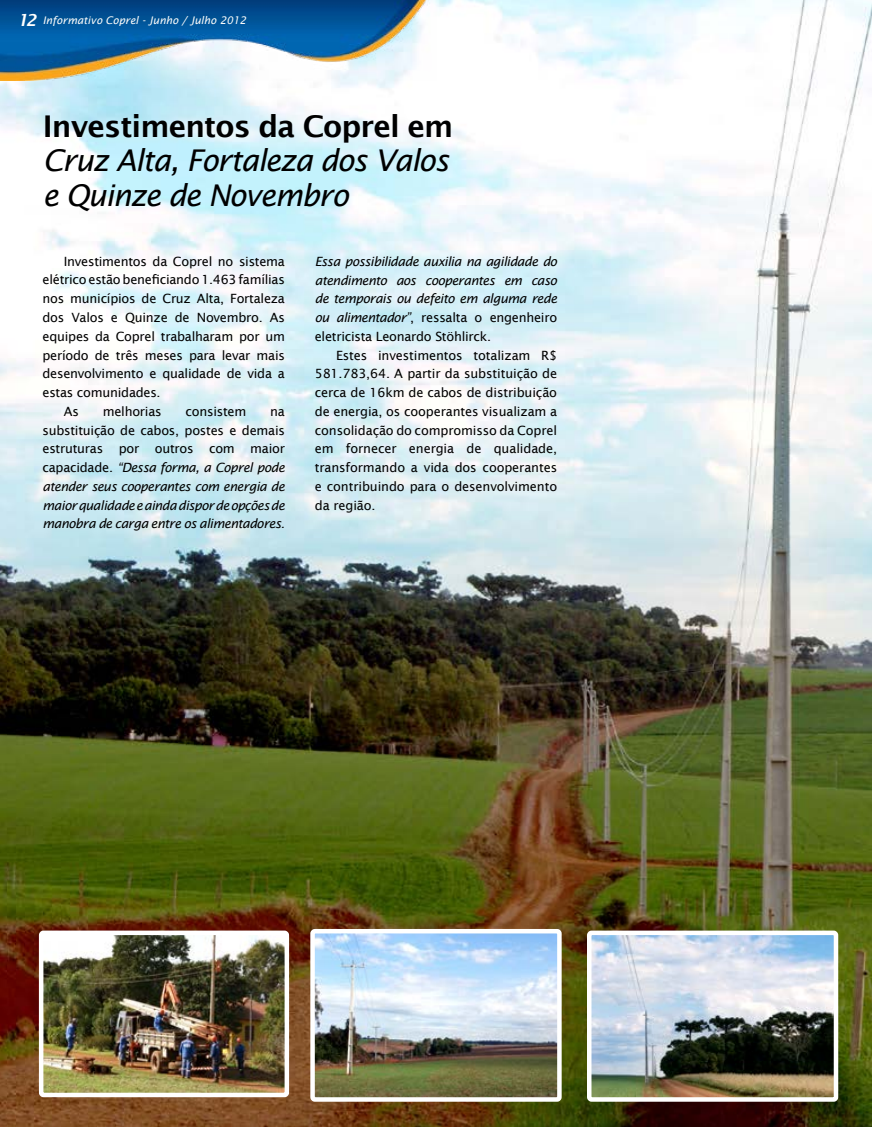
<style>
.page{position:relative;width:872px;height:1127px;background:#fff}
.page>*{position:absolute;margin:0;border:0;box-sizing:border-box;transform-origin:0 0}
.t1{font:italic 30px/34.5px "Lucida Sans";letter-spacing:-.04em;color:#000}
.t2{font:600 30px "Lucida Sans";letter-spacing:-.03em;color:#000}
.t3{font:12.75px/18.8px "Lucida Sans";letter-spacing:-.02em;color:#000;text-align:justify}
.t4{font:italic 12.75px/18.8px "Lucida Sans";letter-spacing:-.04em;color:#000;text-align:justify}
.t5{font:italic 10.5px "Lucida Sans";color:#fcfcfc}
.s1{font-weight:600;font-size:16.5px;color:#fff}
.s2{font-style:normal}
</style>
<div class="page">
<img style="left:0;top:0;width:872px;height:1127px">
<img style="left:0;top:0;width:437px;height:81px">
<img style="left:315px;top:934px;width:241px;height:163px">
<div style="left:310px;top:929px;width:251px;height:173px;border:4px solid #fff;border-radius:2px"></div>
<img style="left:44px;top:935px;width:240px;height:157px">
<div style="left:39px;top:930px;width:250px;height:167px;border:4px solid #fff;border-radius:2px"></div>
<img style="left:592px;top:935px;width:241px;height:162px">
<div style="left:587px;top:930px;width:251px;height:172px;border:4px solid #fff;border-radius:2px"></div>
<p class="t5" style="left:18px;top:14px;width:230px"><span class="s1">12</span> Informativo Coprel - Junho / Julho 2012</p>
<h1 class="t2" style="left:43px;top:109px;width:412px">Investimentos da Coprel em</h1>
<h1 class="t1" style="left:43px;top:143px;width:408px">Cruz Alta, Fortaleza dos Valos e Quinze de Novembro</h1>
<p class="t3" style="left:64px;top:252px;width:223px">Investimentos da Coprel no sistema</p>
<p class="t3" style="left:43px;top:270px;width:244px">elétrico estão beneficiando 1.463 famílias</p>
<p class="t3" style="left:43px;top:289px;width:244px">nos municípios de Cruz Alta, Fortaleza</p>
<p class="t3" style="left:43px;top:308px;width:244px">dos Valos e Quinze de Novembro. As</p>
<p class="t3" style="left:43px;top:327px;width:244px">equipes da Coprel trabalharam por um</p>
<p class="t3" style="left:43px;top:345px;width:244px">período de três meses para levar mais</p>
<p class="t3" style="left:43px;top:364px;width:244px">desenvolvimento e qualidade de vida a</p>
<p class="t3" style="left:43px;top:383px;width:120px">estas comunidades.</p>
<p class="t3" style="left:64px;top:402px;width:17px">As</p>
<p class="t3" style="left:103px;top:402px;width:60px">melhorias</p>
<p class="t3" style="left:186px;top:402px;width:62px">consistem</p>
<p class="t4" style="left:43px;top:402px;width:244px;text-indent:228px"><span class="s2">na substituição de cabos, postes e demais estruturas por outros com maior capacidade.</span> “Dessa forma, a Coprel pode atender seus cooperantes com energia de maior qualidade e ainda dispor de opções de manobra de carga entre os alimentadores.</p>
<p class="t4" style="left:315px;top:252px;width:244px">Essa possibilidade auxilia na agilidade do atendimento aos cooperantes em caso de temporais ou defeito em alguma rede ou alimentador”<span class="s2">, ressalta o engenheiro eletricista Leonardo Stöhlirck.</span></p>
<p class="t3" style="left:315px;top:346px;width:244px;text-indent:21px">Estes investimentos totalizam R$ 581.783,64. A partir da substituição de cerca de 16km de cabos de distribuição de energia, os cooperantes visualizam a consolidação do compromisso da Coprel em fornecer energia de qualidade, transformando a vida dos cooperantes e contribuindo para o desenvolvimento da região.</p>
</div>
